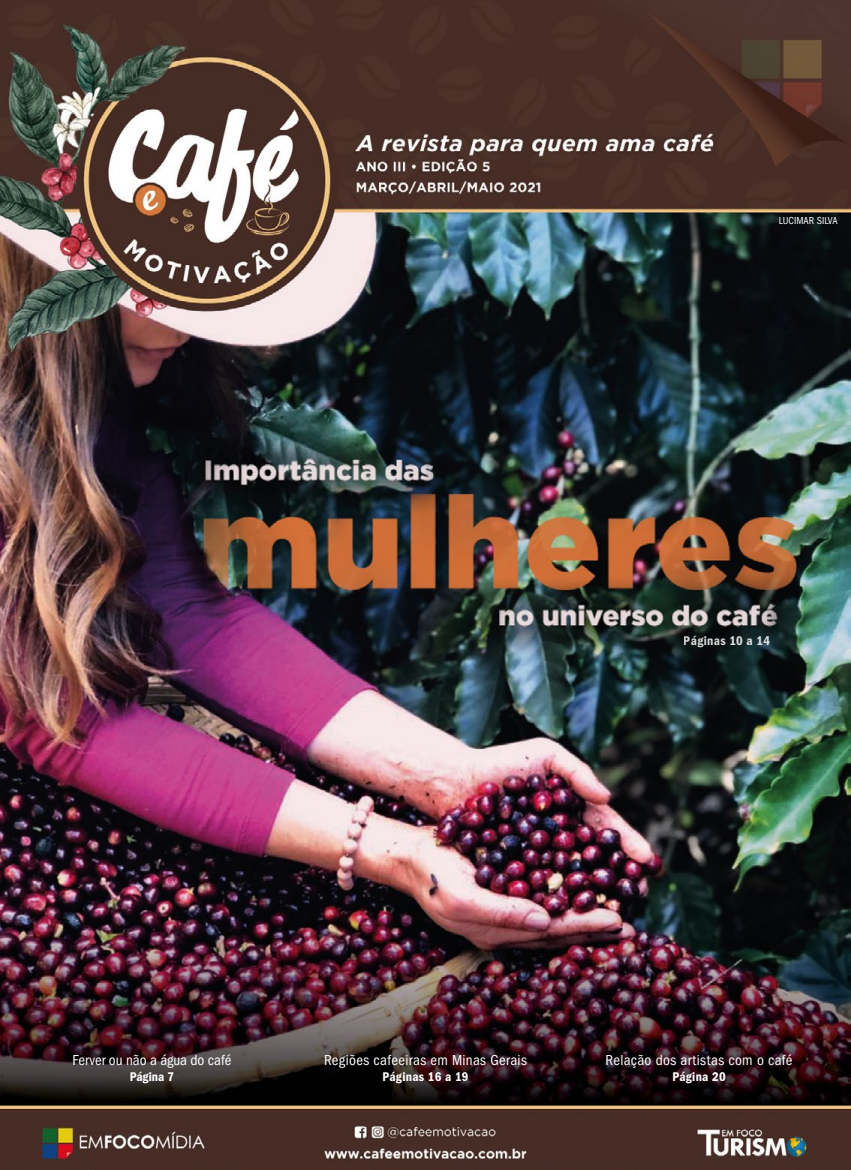
<style>
.page{position:relative;width:851px;height:1170px;background:#fff}
.page>*{position:absolute;margin:0;border:0;box-sizing:border-box;transform-origin:0 0}
.t1{font:condensed 15px "Franklin Gothic";letter-spacing:.02em;color:#fff}
.t2{font:condensed 15px "Franklin Gothic";letter-spacing:-.005em;color:#fff}
.t3{font:600 condensed 13.05px "Franklin Gothic";letter-spacing:.025em;color:#fff}
.t4{font:condensed 10.5px "Franklin Gothic";color:#fff}
</style>
<div class="page">
<img style="left:0;top:0;width:850px;height:1169px">
<p class="t4" style="left:778px;top:214px;width:60px">LUCIMAR SILVA</p>
<p class="t3" style="left:683px;top:633px;width:88px">Páginas 10 a 14</p>
<p class="t2" style="left:72px;top:1051px;width:160px">Ferver ou não a água do café</p>
<p class="t3" style="left:130px;top:1068px;width:46px">Página 7</p>
<p class="t1" style="left:324px;top:1051px;width:204px">Regiões cafeeiras em Minas Gerais</p>
<p class="t3" style="left:382px;top:1068px;width:88px">Páginas 16 a 19</p>
<p class="t1" style="left:605px;top:1051px;width:188px">Relação dos artistas com o café</p>
<p class="t3" style="left:672px;top:1068px;width:55px">Página 20</p>
</div>
